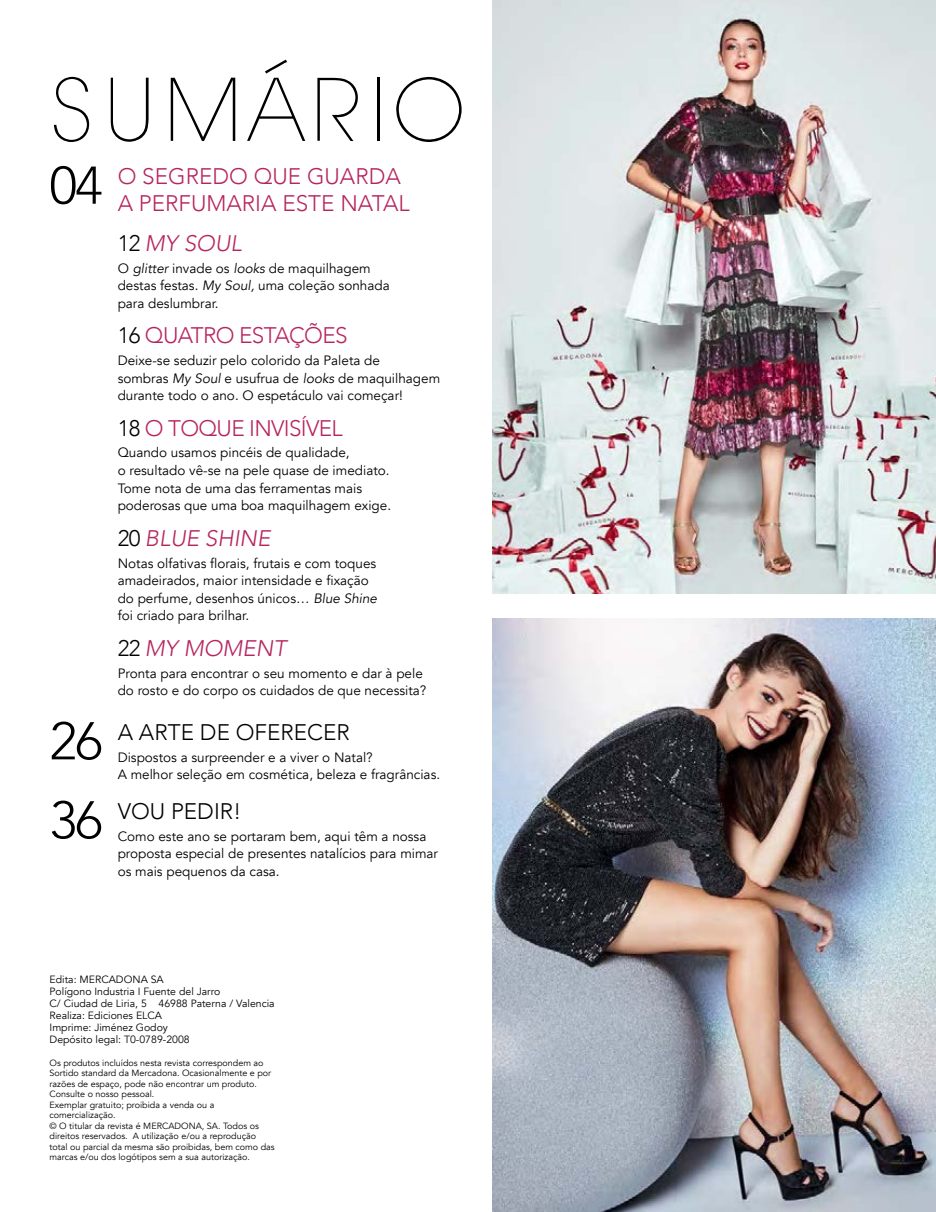
<style>
.page{position:relative;width:936px;height:1212px;background:#fff}
.page>*{position:absolute;margin:0;border:0;box-sizing:border-box;transform-origin:0 0}
.t1{font:200 90px "Avant Garde Two BQ";letter-spacing:.105em;color:#000}
.t2{font:300 52.5px "Avenir";color:#000}
.t3{font:300 22.5px/27px "Avenir";color:#b7255e}
.t4{font:300 22.5px "Avenir";letter-spacing:-.03em;color:#b7255e}
.t5{font:italic 300 22.5px "Avenir";color:#b7255e}
.t6{font:300 22.5px "Avenir";color:#000}
.t7{font:13.5px/17.7px "Avenir";color:#000}
.t8{font:10.5px/12px "Avenir";color:#000}
.t9{font:9px/10.5px "Avenir";color:#000}
.s1{font-style:normal;color:#000}
.s2{font-style:italic}
.s3{color:#000}
</style>
<div class="page">
<img style="left:492px;top:618px;width:443px;height:594px">
<img style="left:492px;top:0;width:443px;height:594px">
<h1 class="t1" style="left:50px;top:59px;width:416px">SUMÁRIO</h1>
<h2 class="t2" style="left:50px;top:155px;width:55px">04</h2>
<h3 class="t3" style="left:118px;top:163px;width:294px">O SEGREDO QUE GUARDA<br>A PERFUMARIA ESTE NATAL</h3>
<h3 class="t5" style="left:118px;top:230px;width:125px"><span class="s1">12</span> MY SOUL</h3>
<p class="t7" style="left:118px;top:259px;width:273px">O <span class="s2">glitter</span> invade os <span class="s2">looks</span> de maquilhagem destas festas. <span class="s2">My Soul,</span> uma coleção sonhada para deslumbrar.</p>
<h3 class="t4" style="left:118px;top:322px;width:231px"><span class="s3">16</span> QUATRO ESTAÇÕES</h3>
<p class="t7" style="left:118px;top:352px;width:324px">Deixe-se seduzir pelo colorido da Paleta de<br>sombras <span class="s2">My Soul</span> e usufrua de <span class="s2">looks</span> de maquilhagem durante todo o ano. O espetáculo vai começar!</p>
<h3 class="t4" style="left:118px;top:414px;width:226px"><span class="s3">18</span> O TOQUE INVISÍVEL</h3>
<p class="t7" style="left:118px;top:444px;width:275px">Quando usamos pincéis de qualidade,<br>o resultado vê-se na pele quase de imediato.<br>Tome nota de uma das ferramentas mais poderosas que uma boa maquilhagem exige.</p>
<h3 class="t5" style="left:118px;top:524px;width:154px"><span class="s1">20</span> BLUE SHINE</h3>
<p class="t7" style="left:118px;top:554px;width:261px">Notas olfativas florais, frutais e com toques amadeirados, maior intensidade e fixação do perfume, desenhos únicos… <span class="s2">Blue Shine </span>foi criado para brilhar.</p>
<h3 class="t5" style="left:118px;top:635px;width:170px"><span class="s1">22</span> MY MOMENT</h3>
<p class="t7" style="left:118px;top:664px;width:310px">Pronta para encontrar o seu momento e dar à pele do rosto e do corpo os cuidados de que necessita?</p>
<h2 class="t2" style="left:50px;top:710px;width:55px">26</h2>
<h3 class="t6" style="left:118px;top:719px;width:233px">A ARTE DE OFERECER</h3>
<p class="t7" style="left:118px;top:748px;width:324px">Dispostos a surpreender e a viver o Natal?<br>A melhor seleção em cosmética, beleza e fragrâncias.</p>
<h2 class="t2" style="left:50px;top:789px;width:55px">36</h2>
<h3 class="t6" style="left:118px;top:798px;width:125px">VOU PEDIR!</h3>
<p class="t7" style="left:118px;top:827px;width:322px">Como este ano se portaram bem, aqui têm a nossa proposta especial de presentes natalícios para mimar os mais pequenos da casa.</p>
<p class="t8" style="left:50px;top:974px;width:227px">Edita: MERCADONA SA<br>Polígono Industria I Fuente del Jarro<br>C/ Ciudad de Liria, 5 46988 Paterna / Valencia<br>Realiza: Ediciones ELCA<br>Imprime: Jiménez Godoy<br>Depósito legal: T0-0789-2008</p>
<p class="t9" style="left:50px;top:1057px;width:227px">Os produtos incluídos nesta revista correspondem ao Sortido standard da Mercadona. Ocasionalmente e por razões de espaço, pode não encontrar um produto.<br>Consulte o nosso pessoal.<br>Exemplar gratuito; proibida a venda ou a comercialização.<br>© O titular da revista é MERCADONA, SA. Todos os direitos reservados. A utilização e/ou a reprodução total ou parcial da mesma são proibidas, bem como das marcas e/ou dos logótipos sem a sua autorização.</p>
</div>
